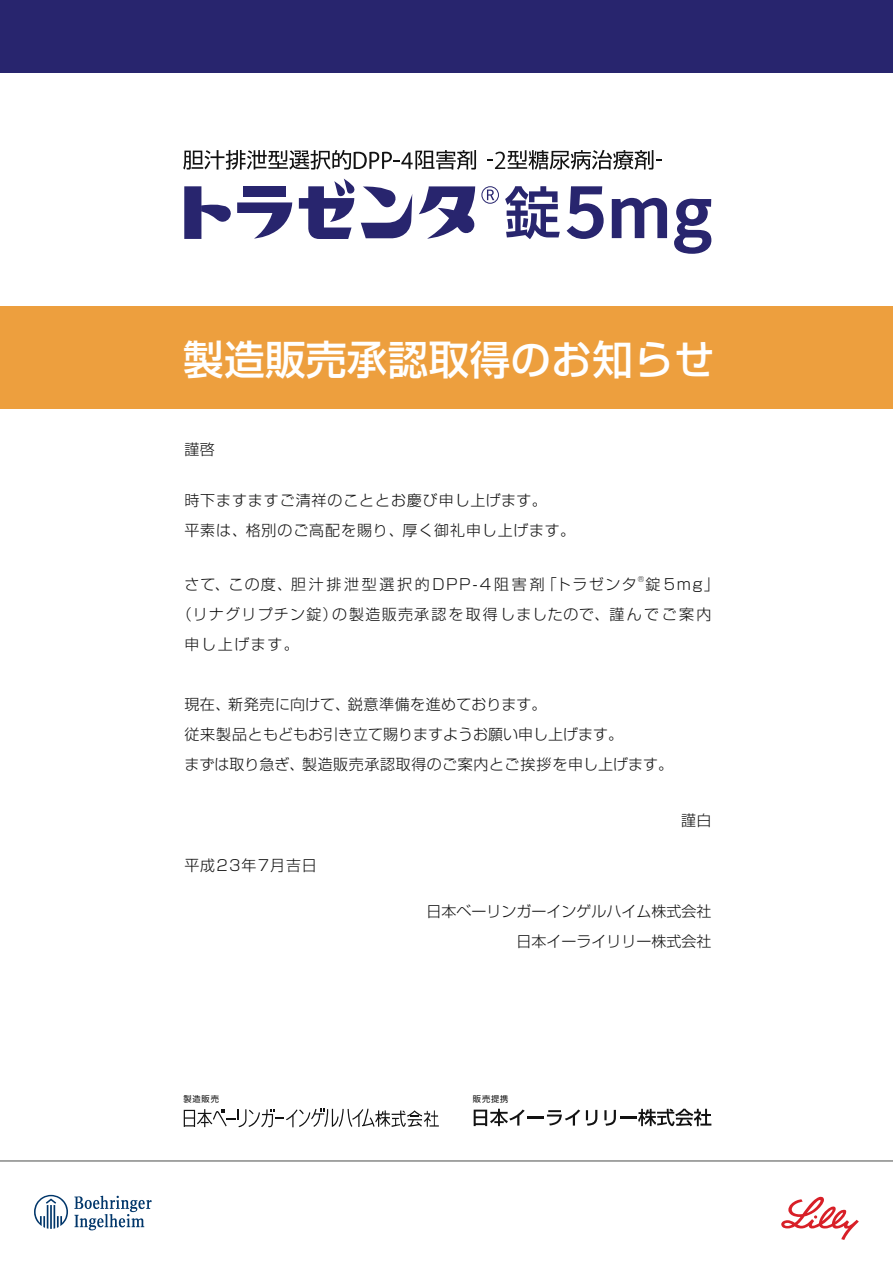
<style>
.page{position:relative;width:893px;height:1263px;background:#fff}
.page>*{position:absolute;margin:0;border:0;box-sizing:border-box;transform-origin:0 0}
.t1{font:500 40.5px "Shin Go Pro";letter-spacing:.01em;color:#fff}
.t2{font:300 15px/30px "Shin Go Pro";color:#121212}
.t3{font:300 15px/30px "Shin Go Pro";letter-spacing:.045em;color:#121212}
.t4{font:300 15px "Shin Go Pro";letter-spacing:.085em;color:#121212}
.t5{font:300 15px "Shin Go Pro";letter-spacing:.175em;color:#121212}
.t6{font:8.25px "Shin Go Pro";letter-spacing:.105em;color:#121212}
.t7{font:300 7.5px "Shin Go Pro";color:#121212}
</style>
<div class="page">
<div style="left:0;top:306px;width:893px;height:102px;background:#ed9f3e"></div>
<div style="left:0;top:0;width:893px;height:72px;background:#28256e"></div>
<svg style="left:34px;top:1195px;width:34px;height:34px"></svg>
<svg style="left:74px;top:1196px;width:78px;height:34px"></svg>
<svg style="left:781px;top:1197px;width:78px;height:43px"></svg>
<hr style="left:0;top:1161px;width:893px;height:1px;background:#4a4c4b">
<svg style="left:474px;top:1109px;width:106px;height:17px"></svg>
<svg style="left:586px;top:1110px;width:11px;height:16px"></svg>
<svg style="left:604px;top:1108px;width:107px;height:18px"></svg>
<svg style="left:184px;top:1109px;width:255px;height:18px"></svg>
<div style="left:184px;top:186px;width:17px;height:53px;background:#28256e"></div>
<div style="left:243px;top:186px;width:43px;height:11px;background:#28256e"></div>
<svg style="left:201px;top:202px;width:91px;height:37px"></svg>
<svg style="left:419px;top:186px;width:57px;height:53px"></svg>
<svg style="left:299px;top:179px;width:113px;height:60px"></svg>
<svg style="left:487px;top:190px;width:7px;height:10px"></svg>
<div style="left:481px;top:186px;width:18px;height:18px;border:1px solid #28256e;border-radius:50%"></div>
<svg style="left:505px;top:186px;width:55px;height:53px"></svg>
<svg style="left:567px;top:186px;width:37px;height:53px"></svg>
<svg style="left:612px;top:198px;width:55px;height:40px"></svg>
<svg style="left:674px;top:199px;width:37px;height:55px"></svg>
<svg style="left:183px;top:150px;width:293px;height:20px"></svg>
<svg style="left:487px;top:150px;width:174px;height:20px"></svg>
<h1 class="t1" style="left:183px;top:326px;width:533px">製造販売承認取得のお知らせ</h1>
<p class="t3" style="left:184px;top:433px;width:32px">謹啓</p>
<p class="t3" style="left:184px;top:484px;width:392px">時下ますますご清祥のこととお慶び申し上げます。<br>平素は、格別のご高配を賜り、厚く御礼申し上げます。</p>
<p class="t5" style="left:184px;top:572px;width:454px">さて、この度、胆汁排泄型選択的DPP-4阻害剤「トラゼンタ</p>
<p class="t7" style="left:638px;top:573px;width:8px">®</p>
<p class="t3" style="left:645px;top:568px;width:75px">錠 5mg」</p>
<p class="t4" style="left:177px;top:602px;width:536px">（リナグリプチン錠）の製造販売承認を取得しましたので、謹んでご案内</p>
<p class="t3" style="left:184px;top:628px;width:116px">申し上げます。</p>
<p class="t2" style="left:184px;top:688px;width:490px">現在、新発売に向けて、鋭意準備を進めております。<br>従来製品ともどもお引き立て賜りますようお願い申し上げます。<br>まずは取り急ぎ、製造販売承認取得のご案内とご挨拶を申し上げます。</p>
<p class="t3" style="left:184px;top:848px;width:134px">平成23年7月吉日</p>
<p class="t3" style="left:681px;top:803px;width:32px">謹白</p>
<p class="t2" style="left:427px;top:895px;width:286px;text-align:right">日本ベーリンガーインゲルハイム株式会社日本イーライリリー株式会社</p>
<p class="t6" style="left:183px;top:1092px;width:37px">製造販売</p>
<p class="t6" style="left:473px;top:1092px;width:37px">販売提携</p>
</div>
